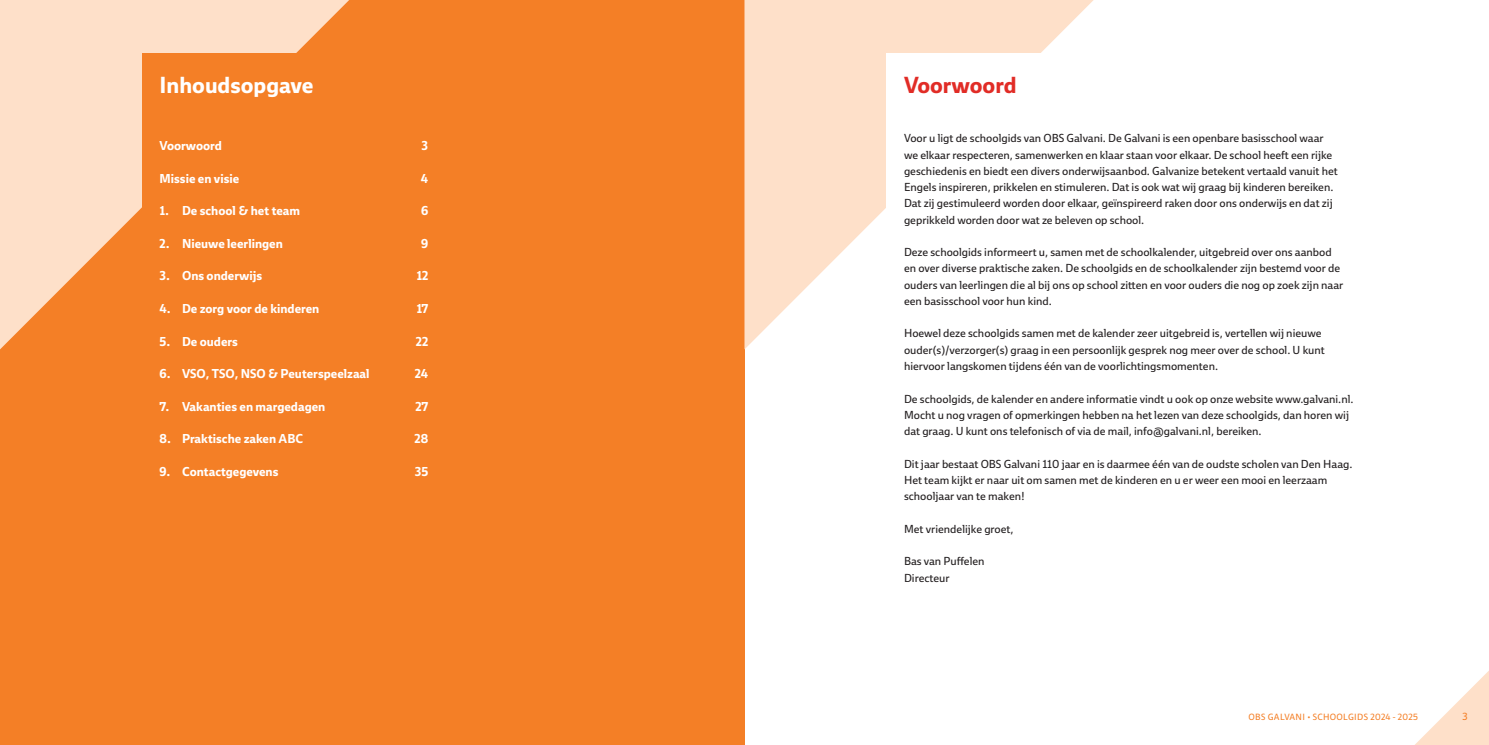
<style>
.page{position:relative;width:1489px;height:745px;background:#fff}
.page>*{position:absolute;margin:0;border:0;box-sizing:border-box;transform-origin:0 0}
.t1{font:700 22.5px "Ebony";color:#fff}
.t2{font:700 22.5px "Ebony";color:#e12c26}
.t3{font:700 12.5px "Ebony";color:#fff}
.t4{font:11.25px/16.2px "Ebony";color:#231f20}
.t5{font:10px "Ebony";color:#f47f26}
.t6{font:8.75px "Ebony";letter-spacing:.035em;color:#f47f26}
</style>
<div class="page">
<svg style="left:1416px;top:672px;width:72px;height:72px"></svg>
<div style="left:0;top:0;width:744px;height:744px;background:#f47f26"></div>
<svg style="left:0;top:0;width:349px;height:349px;fill:#fee0c9"></svg>
<svg style="left:744px;top:0;width:349px;height:349px;fill:#fee0c9"></svg>
<div style="left:142px;top:53px;width:289px;height:301px;background:#f47f26"></div>
<div style="left:886px;top:53px;width:289px;height:301px;background:#fff"></div>
<h1 class="t1" style="left:159px;top:70px;width:155px">Inhoudsopgave</h1>
<p class="t3" style="left:159px;top:137px;width:64px">Voorwoord</p>
<p class="t3" style="left:421px;top:137px;width:8px">3</p>
<p class="t3" style="left:159px;top:170px;width:81px">Missie en visie</p>
<p class="t3" style="left:421px;top:170px;width:9px">4</p>
<p class="t3" style="left:159px;top:202px;width:142px">1. De school &amp; het team</p>
<p class="t3" style="left:421px;top:202px;width:9px">6</p>
<p class="t3" style="left:159px;top:235px;width:125px">2. Nieuwe leerlingen</p>
<p class="t3" style="left:421px;top:235px;width:9px">9</p>
<p class="t3" style="left:159px;top:267px;width:104px">3. Ons onderwijs</p>
<p class="t3" style="left:416px;top:267px;width:14px">12</p>
<p class="t3" style="left:159px;top:300px;width:161px">4. De zorg voor de kinderen</p>
<p class="t3" style="left:416px;top:300px;width:14px">17</p>
<p class="t3" style="left:159px;top:332px;width:80px">5. De ouders</p>
<p class="t3" style="left:416px;top:332px;width:14px">22</p>
<p class="t3" style="left:159px;top:365px;width:211px">6. VSO, TSO, NSO &amp; Peuterspeelzaal</p>
<p class="t3" style="left:415px;top:365px;width:15px">24</p>
<p class="t3" style="left:159px;top:397px;width:167px">7. Vakanties en margedagen</p>
<p class="t3" style="left:415px;top:397px;width:14px">27</p>
<p class="t3" style="left:159px;top:430px;width:145px">8. Praktische zaken ABC</p>
<p class="t3" style="left:414px;top:430px;width:15px">28</p>
<p class="t3" style="left:159px;top:462px;width:120px">9. Contactgegevens</p>
<p class="t3" style="left:415px;top:462px;width:15px">35</p>
<h1 class="t2" style="left:904px;top:70px;width:114px">Voorwoord</h1>
<p class="t4" style="left:904px;top:130px;width:435px">Voor u ligt de schoolgids van OBS Galvani. De Galvani is een openbare basisschool waar we elkaar respecteren, samenwerken en klaar staan voor elkaar. De school heeft een rijke geschiedenis en biedt een divers onderwijsaanbod. Galvanize betekent vertaald vanuit het Engels inspireren, prikkelen en stimuleren. Dat is ook wat wij graag bij kinderen bereiken.<br>Dat zij gestimuleerd worden door elkaar, geïnspireerd raken door ons onderwijs en dat zij geprikkeld worden door wat ze beleven op school.</p>
<p class="t4" style="left:904px;top:244px;width:441px">Deze schoolgids informeert u, samen met de schoolkalender, uitgebreid over ons aanbod en over diverse praktische zaken. De schoolgids en de schoolkalender zijn bestemd voor de ouders van leerlingen die al bij ons op school zitten en voor ouders die nog op zoek zijn naar een basisschool voor hun kind.</p>
<p class="t4" style="left:904px;top:325px;width:422px">Hoewel deze schoolgids samen met de kalender zeer uitgebreid is, vertellen wij nieuwe ouder(s)/verzorger(s) graag in een persoonlijk gesprek nog meer over de school. U kunt hiervoor langskomen tijdens één van de voorlichtingsmomenten.</p>
<p class="t4" style="left:904px;top:390px;width:451px">De schoolgids, de kalender en andere informatie vindt u ook op onze website www.galvani.nl.<br>Mocht u nog vragen of opmerkingen hebben na het lezen van deze schoolgids, dan horen wij dat graag. U kunt ons telefonisch of via de mail, info@galvani.nl, bereiken.</p>
<p class="t4" style="left:904px;top:455px;width:450px">Dit jaar bestaat OBS Galvani 110 jaar en is daarmee één van de oudste scholen van Den Haag.<br>Het team kijkt er naar uit om samen met de kinderen en u er weer een mooi en leerzaam schooljaar van te maken!</p>
<p class="t4" style="left:904px;top:520px;width:111px">Met vriendelijke groet,</p>
<p class="t4" style="left:904px;top:552px;width:82px">Bas van Puffelen<br>Directeur</p>
<p class="t6" style="left:1248px;top:710px;width:171px">OBS GALVANI • SCHOOLGIDS 2024 - 2025</p>
<p class="t5" style="left:1462px;top:709px;width:7px">3</p>
</div>
